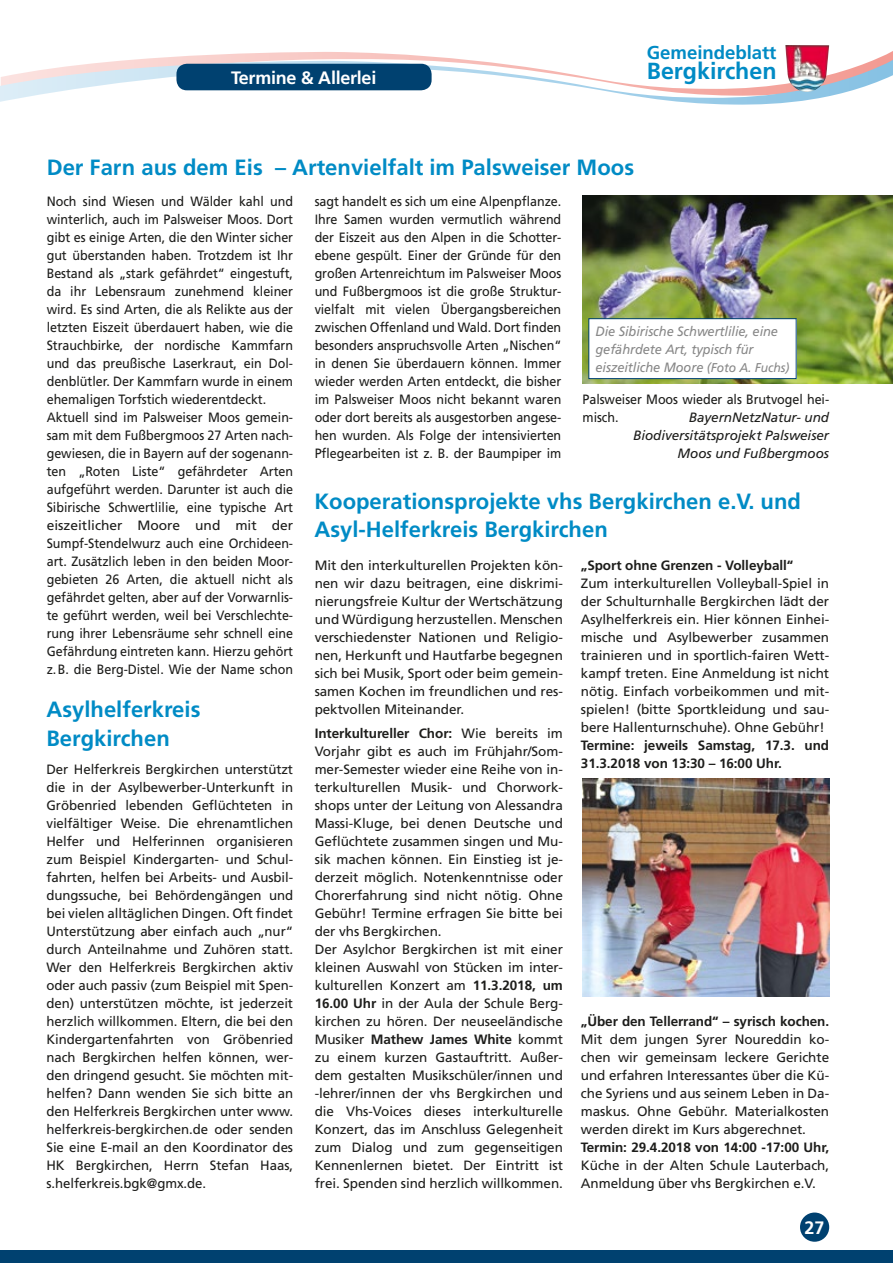
<style>
.page{position:relative;width:893px;height:1263px;background:#fff}
.page>*{position:absolute;margin:0;border:0;box-sizing:border-box;transform-origin:0 0}
.t1{font:700 23.25px "Frutiger";color:#008bc5}
.t2{font:700 22.05px/29.2px "Frutiger";color:#008bc5}
.t3{font:700 18.6px "Frutiger";letter-spacing:-.005em;color:#008bc5}
.t4{font:700 18px "Frutiger";letter-spacing:-.015em;color:#fff}
.t5{font:13.5px/18px "Frutiger";letter-spacing:-.005em;color:#1d1d1b;text-align:justify}
.t6{font:13.5px/18px "Frutiger";letter-spacing:-.005em;color:#1d1d1b;scale:.93 1}
.t7{font:700 13.5px/18px "Frutiger";letter-spacing:-.005em;color:#1d1d1b}
.t8{font:italic 13.5px/18px "Frutiger";letter-spacing:-.005em;color:#878787;scale:.95 1}
.t9{font:italic 13.5px/18px "Frutiger";letter-spacing:-.005em;color:#1d1d1b;text-align:right}
.s1{font-size:12.75px}
.s2{font-weight:700}
</style>
<div class="page">
<svg style="left:0;top:53px;width:893px;height:52px"></svg>
<div style="left:0;top:1250px;width:893px;height:13px;background:#004170"></div>
<div style="left:800px;top:1212px;width:29px;height:30px;background:#004170;border-radius:50%"></div>
<div style="left:176px;top:64px;width:256px;height:26px;background:#004170;border-radius:11px"></div>
<img style="left:785px;top:45px;width:44px;height:48px">
<img style="left:583px;top:195px;width:310px;height:189px">
<div style="left:589px;top:319px;width:207px;height:60px;background:#fff"></div>
<div style="left:588px;top:318px;width:208px;height:61px;border:1px solid #004170"></div>
<img style="left:583px;top:778px;width:246px;height:218px">
<h3 class="t4" style="left:231px;top:67px;width:147px">Termine &amp; Allerlei</h3>
<h3 class="t3" style="left:647px;top:42px;width:131px">Gemeindeblatt</h3>
<h1 class="t1" style="left:647px;top:58px;width:131px">Bergkirchen</h1>
<h2 class="t2" style="left:47px;top:152px;width:589px">Der Farn aus dem Eis – Artenvielfalt im Palsweiser Moos</h2>
<p class="t6" style="left:47px;top:192px;width:266px">Noch sind Wiesen und Wälder kahl und winterlich, auch im Palsweiser Moos. Dort gibt es einige Arten, die den Winter sicher gut überstanden haben. Trotzdem ist Ihr Bestand als „stark gefährdet“ eingestuft, da ihr Lebensraum zunehmend kleiner wird. Es sind Arten, die als Relikte aus der letzten Eiszeit überdauert haben, wie die Strauchbirke, der nordische Kammfarn und das preußische Laserkraut, ein Dol&shy;denblütler. Der Kammfarn wurde in einem ehemaligen Torfstich wiederentdeckt.<br>Aktuell sind im Palsweiser Moos gemein&shy;sam mit dem Fußbergmoos 27 Arten nach&shy;gewiesen, die in Bayern auf der sogenann&shy;ten „Roten Liste“ gefährdeter Arten aufgeführt werden. Darunter ist auch die Sibirische Schwertlilie, eine typische Art eiszeitlicher Moore und mit der Sumpf-Stendelwurz auch eine Orchideen&shy;art. Zusätzlich leben in den beiden Moor&shy;gebieten 26 Arten, die aktuell nicht als gefährdet gelten, aber auf der Vorwarnlis&shy;te geführt werden, weil bei Verschlechte&shy;rung ihrer Lebensräume sehr schnell eine Gefährdung eintreten kann. Hierzu gehört z.B. die Berg-Distel. Wie der Name schon</p>
<h2 class="t2" style="left:46px;top:694px;width:156px">Asylhelferkreis<br>Bergkirchen</h2>
<p class="t5" style="left:46px;top:760px;width:248px">Der Helferkreis Bergkirchen unterstützt die in der Asylbewerber-Unterkunft in Gröbenried lebenden Geflüchteten in vielfältiger Weise. Die ehrenamtlichen Helfer und Helferinnen organisieren zum Beispiel Kindergarten- und Schul&shy;fahrten, helfen bei Arbeits- und Ausbil&shy;dungssuche, bei Behördengängen und bei vielen alltäglichen Dingen. Oft findet Unterstützung aber einfach auch „nur“ durch Anteilnahme und Zuhören statt.<br>Wer den Helferkreis Bergkirchen aktiv oder auch passiv (zum Beispiel mit Spen&shy;den) unterstützen möchte, ist jederzeit herzlich willkommen. Eltern, die bei den Kindergartenfahrten von Gröbenried nach Bergkirchen helfen können, wer&shy;den dringend gesucht. Sie möchten mit&shy;helfen? Dann wenden Sie sich bitte an den Helferkreis Bergkirchen unter www. helferkreis-bergkirchen.de oder senden Sie eine E-mail an den Koordinator des HK Bergkirchen, Herrn Stefan Haas, s.helferkreis.bgk@gmx.de.</p>
<p class="t6" style="left:315px;top:192px;width:267px;text-align:justify">sagt handelt es sich um eine Alpenpflanze.<br>Ihre Samen wurden vermutlich während der Eiszeit aus den Alpen in die Schotter&shy;ebene gespült. Einer der Gründe für den großen Artenreichtum im Palsweiser Moos und Fußbergmoos ist die große Struktur&shy;vielfalt mit vielen Übergangsbereichen zwischen Offenland und Wald. Dort finden besonders anspruchsvolle Arten „Nischen“ in denen Sie überdauern können. Immer wieder werden Arten entdeckt, die bisher im Palsweiser Moos nicht bekannt waren oder dort bereits als ausgestorben angese&shy;hen wurden. Als Folge der intensivierten Pflegearbeiten ist z. B. der Baumpiper im</p>
<p class="t8" style="left:595px;top:322px;width:206px">Die Sibirische Schwertlilie, eine gefährdete Art, typisch für eiszeitliche Moore <span class="s1">(Foto A. Fuchs)</span></p>
<p class="t6" style="left:583px;top:390px;width:267px">Palsweiser Moos wieder als Brutvogel hei&shy;misch.</p>
<p class="t9" style="left:633px;top:408px;width:197px">BayernNetzNatur- und<br>Biodiversitätsprojekt Palsweiser<br>Moos und Fußbergmoos</p>
<h2 class="t2" style="left:315px;top:487px;width:488px;line-height:28.5px">Kooperationsprojekte vhs Bergkirchen e.V. und<br>Asyl-Helferkreis Bergkirchen</h2>
<p class="t5" style="left:315px;top:556px;width:250px">Mit den interkulturellen Projekten kön&shy;nen wir dazu beitragen, eine diskrimi&shy;nierungsfreie Kultur der Wertschätzung und Würdigung herzustellen. Menschen verschiedenster Nationen und Religio&shy;nen, Herkunft und Hautfarbe begegnen sich bei Musik, Sport oder beim gemein&shy;samen Kochen im freundlichen und res&shy;pektvollen Miteinander.</p>
<p class="t5" style="left:315px;top:724px;width:250px;text-align:left"><span class="s2">Interkultureller Chor:</span> Wie bereits im Vorjahr gibt es auch im Frühjahr/Som&shy;mer-Semester wieder eine Reihe von in&shy;terkulturellen Musik- und Chorwork&shy;shops unter der Leitung von Alessandra Massi-Kluge, bei denen Deutsche und Geflüchtete zusammen singen und Mu&shy;sik machen können. Ein Einstieg ist je&shy;derzeit möglich. Notenkenntnisse oder Chorerfahrung sind nicht nötig. Ohne Gebühr! Termine erfragen Sie bitte bei der vhs Bergkirchen.<br>Der Asylchor Bergkirchen ist mit einer kleinen Auswahl von Stücken im inter&shy;kulturellen Konzert am <span class="s2">11.3.2018, um 16.00 Uhr</span> in der Aula der Schule Berg&shy;kirchen zu hören. Der neuseeländische Musiker <span class="s2">Mathew James White</span> kommt zu einem kurzen Gastauftritt. Außer&shy;dem gestalten Musikschüler/innen und -lehrer/innen der vhs Bergkirchen und die Vhs-Voices dieses interkulturelle Konzert, das im Anschluss Gelegenheit zum Dialog und zum gegenseitigen Kennenlernen bietet. Der Eintritt ist frei. Spenden sind herzlich willkommen.</p>
<p class="t7" style="left:581px;top:556px;width:214px">„Sport ohne Grenzen - Volleyball“</p>
<p class="t5" style="left:581px;top:574px;width:250px">Zum interkulturellen Volleyball-Spiel in der Schulturnhalle Bergkirchen lädt der Asylhelferkreis ein. Hier können Einhei&shy;mische und Asylbewerber zusammen trainieren und in sportlich-fairen Wett&shy;kampf treten. Eine Anmeldung ist nicht nötig. Einfach vorbeikommen und mit&shy;spielen! (bitte Sportkleidung und sau&shy;bere Hallenturnschuhe). Ohne Gebühr!</p>
<p class="t7" style="left:581px;top:736px;width:250px">Termine: jeweils Samstag, 17.3. und<br>31.3.2018 von 13:30 – 16:00 Uhr.</p>
<p class="t7" style="left:581px;top:1012px;width:250px">„Über den Tellerrand“ – syrisch kochen.</p>
<p class="t5" style="left:581px;top:1030px;width:250px">Mit dem jungen Syrer Noureddin ko&shy;chen wir gemeinsam leckere Gerichte und erfahren Interessantes über die Kü&shy;che Syriens und aus seinem Leben in Da&shy;maskus. Ohne Gebühr. Materialkosten werden direkt im Kurs abgerechnet.</p>
<p class="t7" style="left:581px;top:1138px;width:250px">Termin: 29.4.2018 von 14:00 -17:00 Uhr,</p>
<p class="t5" style="left:581px;top:1156px;width:250px">Küche in der Alten Schule Lauterbach,<br>Anmeldung über vhs Bergkirchen e.V.</p>
<h3 class="t4" style="left:805px;top:1217px;width:22px">27</h3>
</div>
